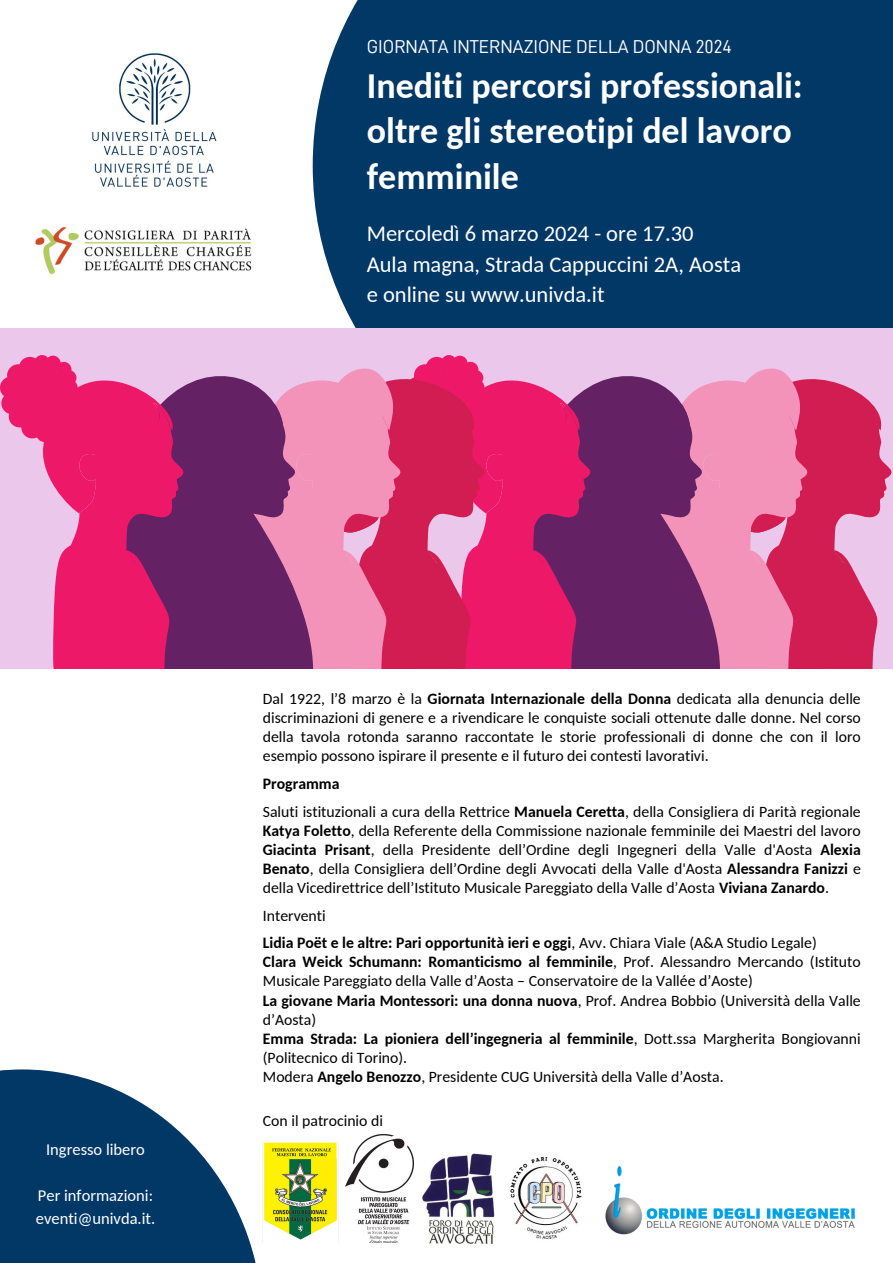
<style>
.page{position:relative;width:893px;height:1263px;background:#fff}
.page>*{position:absolute;margin:0;border:0;box-sizing:border-box;transform-origin:0 0}
.t1{font:700 36px/45.6px "Carlito";color:#fff}
.t2{font:22.5px/30.4px "Carlito";color:#fff}
.t3{font:18.75px "D DIN";color:#fff}
.t4{font:16.5px "Carlito";color:#fff}
.t5{font:15.75px/19.1px "Carlito";color:#000}
.t6{font:700 15.75px "Carlito";color:#000}
.s1{font-weight:700}
.s2{font-weight:400}
</style>
<div class="page">
<svg style="left:0;top:1069px;width:263px;height:194px;fill:#023866"></svg>
<img style="left:92px;top:53px;width:125px;height:134px">
<div style="left:313px;top:0;width:580px;height:328px;background:#023866"></div>
<div style="left:0;top:328px;width:893px;height:341px;background:#eac7eb"></div>
<div style="left:21px;top:416px;width:22px;height:22px;background:#ed1968;border-radius:50%"></div>
<div style="left:9px;top:405px;width:22px;height:22px;background:#ed1968;border-radius:50%"></div>
<div style="left:1px;top:392px;width:22px;height:22px;background:#ed1968;border-radius:50%"></div>
<div style="left:0;top:377px;width:22px;height:22px;background:#ed1968;border-radius:50%"></div>
<div style="left:19px;top:357px;width:22px;height:22px;background:#ed1968;border-radius:50%"></div>
<div style="left:16px;top:370px;width:43px;height:43px;background:#ed1968;border-radius:50%"></div>
<div style="left:27px;top:387px;width:42px;height:43px;background:#ed1968;border-radius:50%"></div>
<div style="left:7px;top:364px;width:22px;height:22px;background:#ed1968;border-radius:50%"></div>
<svg style="left:34px;top:355px;width:856px;height:314px;background:#c44c86"></svg>
<img style="left:510px;top:1157px;width:72px;height:82px">
<img style="left:264px;top:1142px;width:73px;height:98px">
<img style="left:346px;top:1134px;width:67px;height:109px">
<img style="left:605px;top:1165px;width:250px;height:69px">
<img style="left:422px;top:1153px;width:73px;height:90px">
<img style="left:35px;top:227px;width:217px;height:48px">
<p class="t3" style="left:367px;top:38px;width:366px">GIORNATA INTERNAZIONE DELLA DONNA 2024</p>
<h2 class="t1" style="left:367px;top:66px;width:437px">Inediti percorsi professionali: oltre gli stereotipi del lavoro femminile</h2>
<h1 class="t2" style="left:367px;top:221px;width:376px">Mercoledì 6 marzo 2024 - ore 17.30<br>Aula magna, Strada Cappuccini 2A, Aosta e online su www.univda.it</h1>
<p class="t4" style="left:46px;top:1142px;width:100px">Ingresso libero</p>
<p class="t4" style="left:38px;top:1189px;width:117px">Per informazioni:</p>
<h4 class="t4" style="left:36px;top:1212px;width:121px">eventi@univda.it.</h4>
<p class="t5" style="left:263px;top:690px;width:599px;text-align:justify">Dal 1922, l’8 marzo è la <span class="s1">Giornata Internazionale della Donna</span> dedicata alla denuncia delle discriminazioni di genere e a rivendicare le conquiste sociali ottenute dalle donne. Nel corso della tavola rotonda saranno raccontate le storie professionali di donne che con il loro esempio possono ispirare il presente e il futuro dei contesti lavorativi.</p>
<p class="t6" style="left:263px;top:777px;width:78px">Programma</p>
<p class="t5" style="left:263px;top:803px;width:599px;text-align:justify">Saluti istituzionali a cura della Rettrice <span class="s1">Manuela Ceretta</span>, della Consigliera di Parità regionale <span class="s1">Katya Foletto</span>, della Referente della Commissione nazionale femminile dei Maestri del lavoro <span class="s1">Giacinta Prisant</span>, della Presidente dell’Ordine degli Ingegneri della Valle d'Aosta <span class="s1">Alexia Benato</span>, della Consigliera dell’Ordine degli Avvocati della Valle d'Aosta <span class="s1">Alessandra Fanizzi</span> e della Vicedirettrice dell’Istituto Musicale Pareggiato della Valle d’Aosta <span class="s1">Viviana Zanardo</span>.</p>
<p class="t5" style="left:263px;top:907px;width:64px">Interventi</p>
<p class="t6" style="left:263px;top:936px;width:555px">Lidia Poët e le altre: Pari opportunità ieri e oggi<span class="s2">, Avv. Chiara Viale (A&amp;A Studio Legale)</span></p>
<p class="t5" style="left:263px;top:954px;width:599px"><span class="s1">Clara Weick Schumann: Romanticismo al femminile</span>, Prof. Alessandro Mercando (Istituto<br>Musicale Pareggiato della Valle d’Aosta – Conservatoire de la Vallée d’Aoste)</p>
<p class="t5" style="left:263px;top:992px;width:599px"><span class="s1">La giovane Maria Montessori: una donna nuova</span>, Prof. Andrea Bobbio (Università della Valle d’Aosta)</p>
<p class="t5" style="left:263px;top:1030px;width:599px"><span class="s1">Emma Strada: La pioniera dell’ingegneria al femminile</span>, Dott.ssa Margherita Bongiovanni (Politecnico di Torino).</p>
<p class="t5" style="left:263px;top:1068px;width:462px">Modera <span class="s1">Angelo Benozzo</span>, Presidente CUG Università della Valle d’Aosta.</p>
<p class="t5" style="left:263px;top:1113px;width:122px">Con il patrocinio di</p>
</div>
